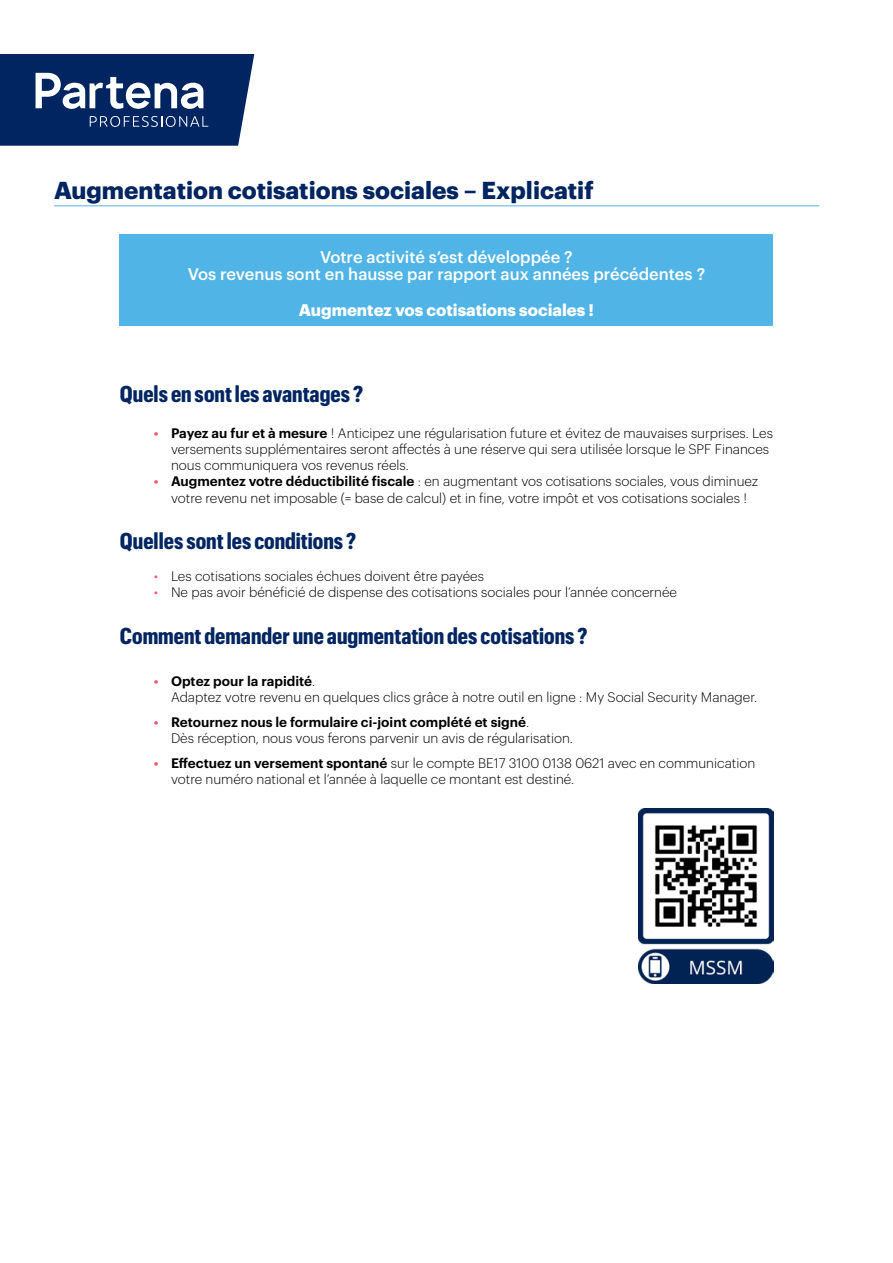
<style>
.page{position:relative;width:893px;height:1263px;background:#fff}
.page>*{position:absolute;margin:0;border:0;box-sizing:border-box;transform-origin:0 0}
.t1{font:700 24px "Graphik";color:#002561}
.t2{font:700 22.5px "Graphik Cond";color:#002561}
.t3{font:500 16.5px/17.9px "Graphik";color:#fff;text-align:center}
.t4{font:700 16.5px "Graphik";color:#fff}
.t5{font:300 13.5px/16.2px "Graphik";color:#000}
.s1{font-weight:600;color:#f05b72}
.s2{font-weight:600}
.s3{color:#f05b72}
</style>
<div class="page">
<hr style="left:54px;top:205px;width:765px;height:1px;background:#51b4e6">
<svg style="left:0;top:54px;width:254px;height:92px;background:#254578"></svg>
<div style="left:120px;top:234px;width:653px;height:92px;background:#51b4e6"></div>
<img style="left:638px;top:809px;width:135px;height:175px">
<h1 class="t1" style="left:54px;top:172px;width:541px">Augmentation cotisations sociales – Explicatif</h1>
<p class="t3" style="left:188px;top:246px;width:519px">Votre activité s’est développée ?<br>Vos revenus sont en hausse par rapport aux années précédentes ?</p>
<p class="t4" style="left:299px;top:297px;width:297px">Augmentez vos cotisations sociales !</p>
<h2 class="t2" style="left:120px;top:378px;width:245px">Quels en sont les avantages ?</h2>
<p class="t5" style="left:171px;top:424px;width:603px;text-indent:-17px"><span class="s1">•</span> <span class="s2">Payez au fur et à mesure</span> ! Anticipez une régularisation future et évitez de mauvaises surprises. Les versements supplémentaires seront affectés à une réserve qui sera utilisée lorsque le SPF Finances nous communiquera vos revenus réels.</p>
<p class="t5" style="left:154px;top:472px;width:606px;text-align:center"><span class="s1">•</span> <span class="s2">Augmentez votre déductibilité fiscale</span> : en augmentant vos cotisations sociales, vous diminuez votre revenu net imposable (= base de calcul) et in fine, votre impôt et vos cotisations sociales !</p>
<h2 class="t2" style="left:120px;top:525px;width:238px">Quelles sont les conditions ?</h2>
<p class="t5" style="left:154px;top:567px;width:332px"><span class="s3">•</span> Les cotisations sociales échues doivent être payées</p>
<p class="t5" style="left:154px;top:583px;width:525px"><span class="s3">•</span> Ne pas avoir bénéficié de dispense des cotisations sociales pour l’année concernée</p>
<h2 class="t2" style="left:120px;top:619px;width:469px">Comment demander une augmentation des cotisations ?</h2>
<p class="t5" style="left:171px;top:672px;width:588px;text-indent:-17px"><span class="s1">•</span> <span class="s2">Optez pour la rapidité</span>.<br>Adaptez votre revenu en quelques clics grâce à notre outil en ligne : My Social Security Manager.</p>
<p class="t5" style="left:171px;top:713px;width:403px;text-indent:-17px"><span class="s1">•</span> <span class="s2">Retournez nous le formulaire ci-joint complété et signé</span>.<br>Dès réception, nous vous ferons parvenir un avis de régularisation.</p>
<p class="t5" style="left:171px;top:754px;width:586px;text-indent:-17px"><span class="s1">•</span> <span class="s2">Effectuez un versement spontané</span> sur le compte BE17 3100 0138 0621 avec en communication votre numéro national et l’année à laquelle ce montant est destiné.</p>
</div>
